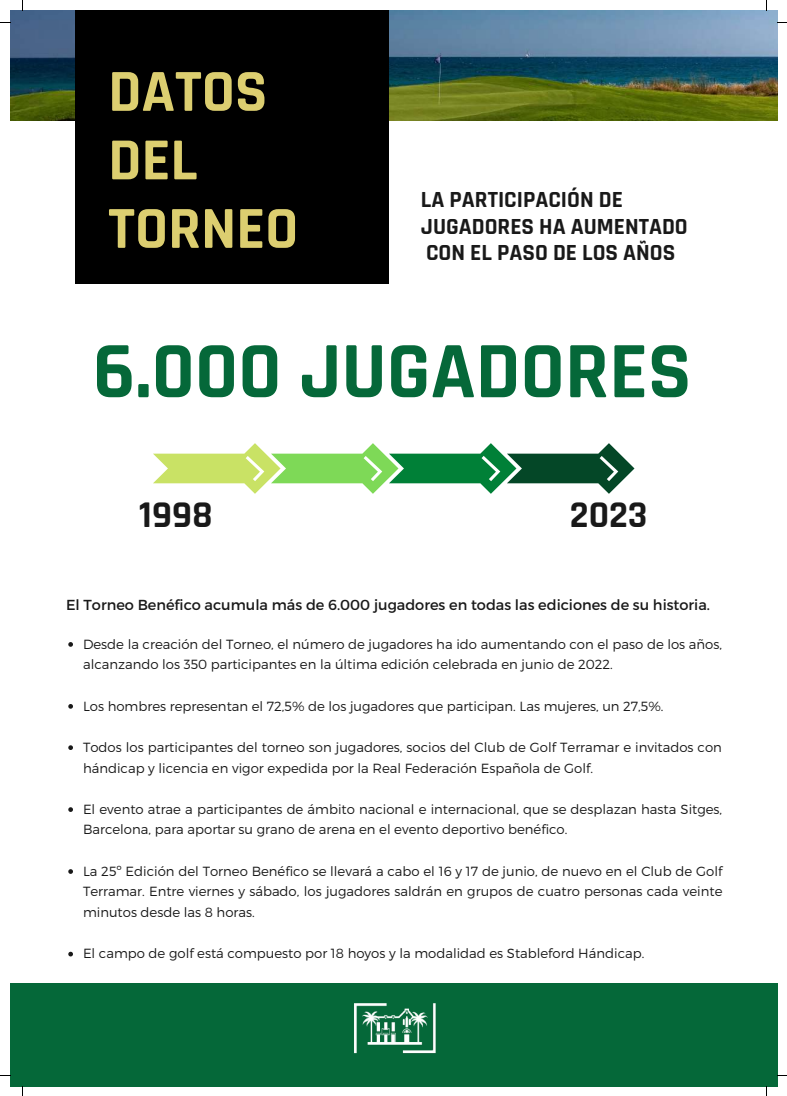
<style>
.page{position:relative;width:787px;height:1096px;background:#fff}
.page>*{position:absolute;margin:0;border:0;box-sizing:border-box;transform-origin:0 0}
.t1{font:700 80.75px "Rajdhani";color:#056839}
.t2{font:700 60.25px/68.5px "Rajdhani";color:#dcce70}
.t3{font:700 38.12px "Rajdhani";color:#191919}
.t4{font:700 23.38px/26.2px "Rajdhani";color:#191919}
.t5{font:14.5px "Montserrat";color:#191919}
.t6{font:300 13.25px/20.6px "Montserrat";color:#191919}
</style>
<div class="page">
<div style="left:10px;top:983px;width:767px;height:103px;background:#056839"></div>
<img style="left:10px;top:10px;width:767px;height:111px">
<div style="left:76px;top:10px;width:313px;height:274px;background:#000"></div>
<img style="left:354px;top:1003px;width:82px;height:51px">
<svg style="left:153px;top:443px;width:481px;height:51px"></svg>
<svg style="left:68px;top:642px;width:5px;height:4px"></svg>
<svg style="left:68px;top:704px;width:5px;height:4px"></svg>
<svg style="left:68px;top:745px;width:5px;height:5px"></svg>
<svg style="left:68px;top:807px;width:5px;height:4px"></svg>
<svg style="left:68px;top:869px;width:5px;height:4px"></svg>
<svg style="left:68px;top:951px;width:5px;height:5px"></svg>
<h2 class="t2" style="left:108px;top:59px;width:192px">DATOS<br>DEL<br>TORNEO</h2>
<h3 class="t4" style="left:421px;top:187px;width:268px">LA PARTICIPACIÓN DE<br>JUGADORES HA AUMENTADO<br>CON EL PASO DE LOS AÑOS</h3>
<h1 class="t1" style="left:93px;top:322px;width:600px">6.000 JUGADORES</h1>
<h3 class="t3" style="left:139px;top:491px;width:75px">1998</h3>
<h3 class="t3" style="left:570px;top:491px;width:79px">2023</h3>
<p class="t5" style="left:66px;top:595px;width:645px">El Torneo Benéfico acumula más de 6.000 jugadores en todas las ediciones de su historia.</p>
<p class="t6" style="left:83px;top:633px;width:640px">Desde la creación del Torneo, el número de jugadores ha ido aumentando con el paso de los años, alcanzando los 350 participantes en la última edición celebrada en junio de 2022.</p>
<p class="t6" style="left:83px;top:694px;width:582px">Los hombres representan el 72,5% de los jugadores que participan. Las mujeres, un 27,5%.</p>
<p class="t6" style="left:83px;top:736px;width:640px">Todos los participantes del torneo son jugadores, socios del Club de Golf Terramar e invitados con hándicap y licencia en vigor expedida por la Real Federación Española de Golf.</p>
<p class="t6" style="left:83px;top:798px;width:641px">El evento atrae a participantes de ámbito nacional e internacional, que se desplazan hasta Sitges,<br>Barcelona, para aportar su grano de arena en el evento deportivo benéfico.</p>
<p class="t6" style="left:83px;top:860px;width:641px;text-align:justify">La 25º Edición del Torneo Benéfico se llevará a cabo el 16 y 17 de junio, de nuevo en el Club de Golf Terramar. Entre viernes y sábado, los jugadores saldrán en grupos de cuatro personas cada veinte minutos desde las 8 horas.</p>
<p class="t6" style="left:83px;top:942px;width:563px">El campo de golf está compuesto por 18 hoyos y la modalidad es Stableford Hándicap.</p>
</div>
